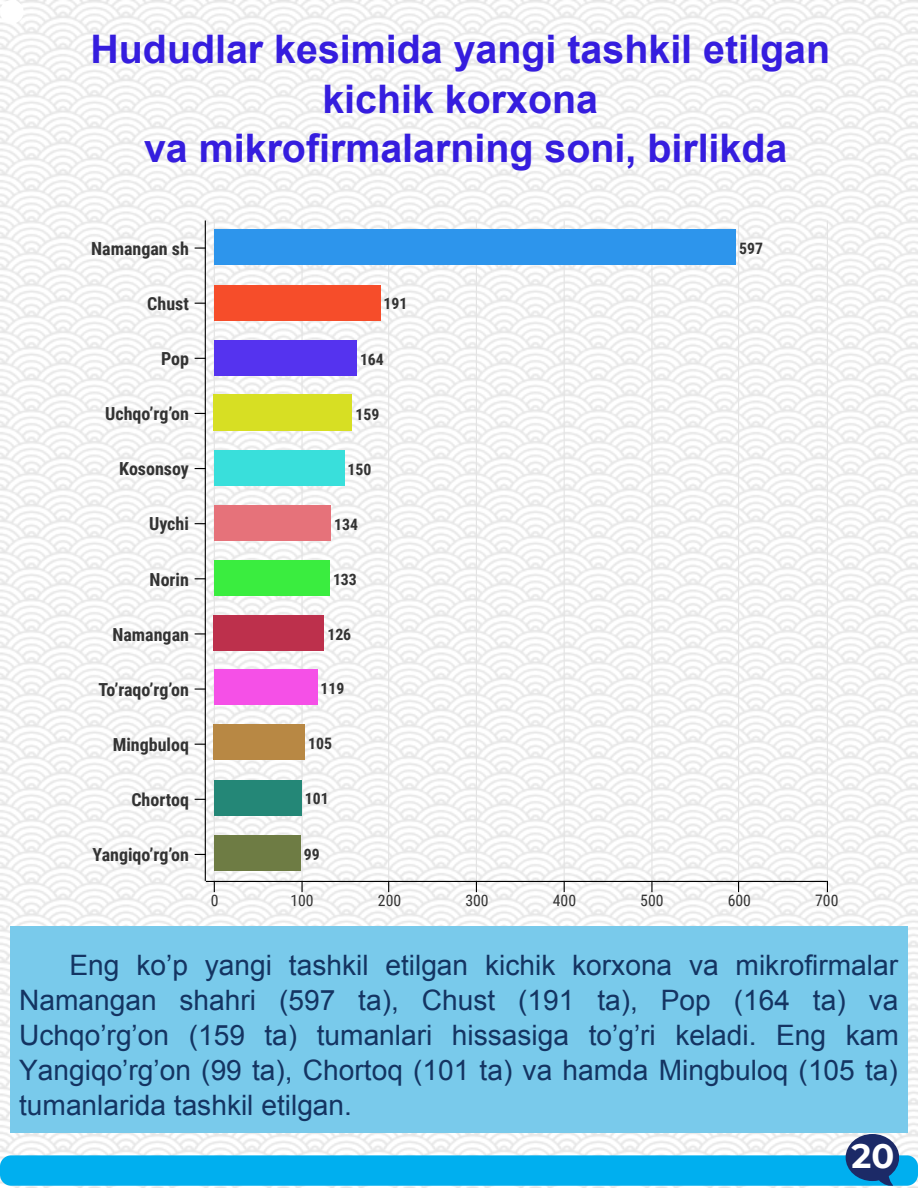
<style>
.page{position:relative;width:918px;height:1188px;background:#fff}
.page>*{position:absolute;margin:0;border:0;box-sizing:border-box;transform-origin:0 0}
.t1{font:700 39.3px/49.5px "Arial";color:#351dde;text-align:center}
.t2{font:700 33.75px "Montserrat";color:#fff}
.t3{font:28.2px/34.8px "Arial";color:#143462;text-align:justify}
.t4{font:700 18px "Roboto Condensed";color:#333}
.t5{font:700 15.75px "Roboto Condensed";color:#333}
.t6{font:15.75px "Roboto Condensed";color:#333}
</style>
<div class="page">
<div style="left:0;top:0;width:918px;height:1188px;background:linear-gradient(to right,#f5f5f5,#f6f6f6)"></div>
<div style="left:10px;top:926px;width:898px;height:207px;background:#79caeb"></div>
<svg style="left:0;top:1134px;width:918px;height:52px"></svg>
<div style="left:0;top:0;width:24px;height:24px;background:#fff;border-radius:50%"></div>
<hr style="left:302px;top:220px;width:1px;height:661px;background:#e4e4e4">
<hr style="left:388px;top:220px;width:1px;height:661px;background:#e4e4e4">
<hr style="left:476px;top:220px;width:1px;height:661px;background:#e4e4e4">
<hr style="left:564px;top:220px;width:1px;height:661px;background:#e4e4e4">
<hr style="left:651px;top:220px;width:2px;height:661px;background:#e4e4e4">
<hr style="left:738px;top:220px;width:1px;height:661px;background:#e4e4e4">
<hr style="left:827px;top:220px;width:1px;height:661px;background:#e4e4e4">
<hr style="left:214px;top:220px;width:1px;height:661px;background:#e4e4e4">
<svg style="left:195px;top:247px;width:10px;height:2px"></svg>
<svg style="left:195px;top:688px;width:10px;height:2px"></svg>
<hr style="left:205px;top:220px;width:1px;height:661px;background:#000">
<svg style="left:651px;top:882px;width:2px;height:10px"></svg>
<hr style="left:206px;top:881px;width:621px;height:1px;background:#000">
<div style="left:214px;top:229px;width:522px;height:36px;background:#2d95ec"></div>
<div style="left:214px;top:285px;width:166px;height:36px;background:#f64d2a"></div>
<div style="left:214px;top:340px;width:143px;height:36px;background:#5533ef"></div>
<div style="left:214px;top:395px;width:138px;height:36px;background:#d7df23"></div>
<div style="left:214px;top:450px;width:130px;height:36px;background:#39dfdb"></div>
<div style="left:214px;top:505px;width:117px;height:36px;background:#e6727a"></div>
<div style="left:214px;top:560px;width:116px;height:36px;background:#3aed3f"></div>
<div style="left:214px;top:615px;width:110px;height:36px;background:#bd304c"></div>
<div style="left:214px;top:669px;width:103px;height:36px;background:#f550e7"></div>
<div style="left:214px;top:724px;width:91px;height:36px;background:#b88844"></div>
<div style="left:214px;top:780px;width:88px;height:36px;background:#248777"></div>
<div style="left:214px;top:835px;width:86px;height:36px;background:#6e7c44"></div>
<h1 class="t1" style="left:90px;top:26px;width:741px">Hududlar kesimida yangi tashkil etilgan kichik korxona<br>va mikrofirmalarning soni, birlikda</h1>
<p class="t4" style="left:91px;top:236px;width:99px">Namangan sh</p>
<p class="t4" style="left:147px;top:291px;width:43px">Chust</p>
<p class="t4" style="left:161px;top:346px;width:29px">Pop</p>
<p class="t4" style="left:105px;top:401px;width:85px">Uchqo’rg’on</p>
<p class="t4" style="left:119px;top:456px;width:71px">Kosonsoy</p>
<p class="t4" style="left:149px;top:511px;width:41px">Uychi</p>
<p class="t4" style="left:150px;top:567px;width:41px">Norin</p>
<p class="t4" style="left:112px;top:622px;width:78px">Namangan</p>
<p class="t4" style="left:98px;top:677px;width:92px">To’raqo’rg’on</p>
<p class="t4" style="left:113px;top:732px;width:78px">Mingbuloq</p>
<p class="t4" style="left:131px;top:787px;width:59px">Chortoq</p>
<p class="t4" style="left:92px;top:842px;width:98px">Yangiqo’rg’on</p>
<p class="t5" style="left:384px;top:293px;width:25px">191</p>
<p class="t5" style="left:360px;top:348px;width:25px">164</p>
<p class="t5" style="left:356px;top:403px;width:25px">159</p>
<p class="t5" style="left:348px;top:458px;width:25px">150</p>
<p class="t5" style="left:334px;top:513px;width:25px">134</p>
<p class="t5" style="left:333px;top:568px;width:25px">133</p>
<p class="t5" style="left:327px;top:623px;width:25px">126</p>
<p class="t5" style="left:321px;top:677px;width:25px">119</p>
<p class="t5" style="left:308px;top:733px;width:25px">105</p>
<p class="t5" style="left:305px;top:788px;width:25px">101</p>
<p class="t5" style="left:304px;top:843px;width:17px">99</p>
<p class="t5" style="left:739px;top:238px;width:25px">597</p>
<p class="t6" style="left:211px;top:889px;width:9px">0</p>
<p class="t6" style="left:290px;top:889px;width:25px">100</p>
<p class="t6" style="left:378px;top:889px;width:25px">200</p>
<p class="t6" style="left:465px;top:889px;width:25px">300</p>
<p class="t6" style="left:553px;top:889px;width:25px">400</p>
<p class="t6" style="left:640px;top:889px;width:25px">500</p>
<p class="t6" style="left:728px;top:889px;width:25px">600</p>
<p class="t6" style="left:815px;top:889px;width:25px">700</p>
<p class="t3" style="left:19px;top:948px;width:881px;text-indent:50px">Eng ko’p yangi tashkil etilgan kichik korxona va mikrofirmalar Namangan shahri (597 ta), Chust (191 ta), Pop (164 ta) va Uchqo’rg’on (159 ta) tumanlari hissasiga to’g’ri keladi. Eng kam Yangiqo’rg’on (99 ta), Chortoq (101 ta) va hamda Mingbuloq (105 ta) tumanlarida tashkil etilgan.</p>
<p class="t2" style="left:852px;top:1131px;width:44px">20</p>
</div>
